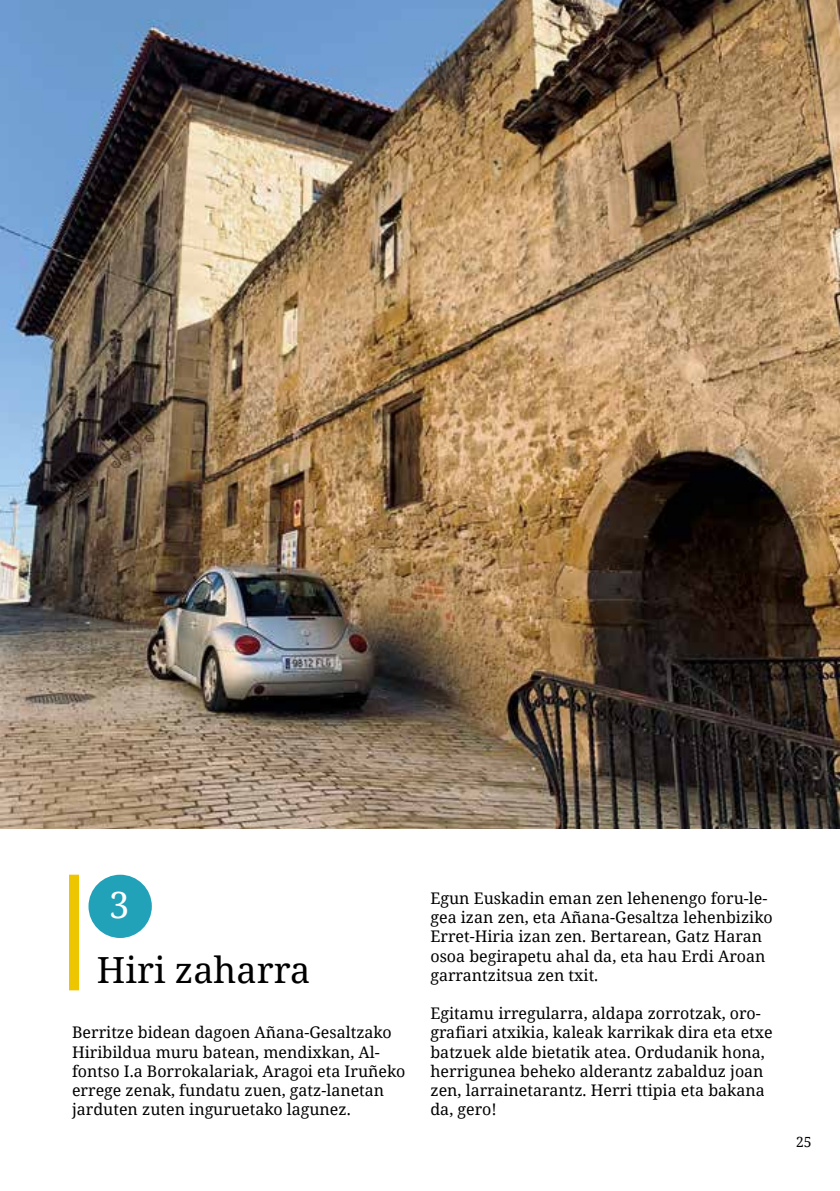
<style>
.page{position:relative;width:840px;height:1191px;background:#fff}
.page>*{position:absolute;margin:0;border:0;box-sizing:border-box;transform-origin:0 0}
.t1{font:36px "Noto Serif";color:#000}
.t2{font:36px "Noto Serif";color:#fff}
.t3{font:16px/19.2px "Noto Serif";color:#000}
.t4{font:14px "Noto Serif";color:#000}
</style>
<div class="page">
<img style="left:0;top:0;width:839px;height:828px">
<div style="left:88px;top:874px;width:64px;height:64px;background:#21a2b9;border-radius:50%"></div>
<div style="left:69px;top:874px;width:10px;height:116px;background:#edc500"></div>
<h1 class="t2" style="left:109px;top:880px;width:22px">3</h1>
<h1 class="t1" style="left:97px;top:945px;width:215px">Hiri zaharra</h1>
<p class="t3" style="left:72px;top:1022px;width:334px">Berritze bidean dagoen Añana-Gesaltzako Hiribildua muru batean, mendixkan, Al&shy;fontso I.a Borrokalariak, Aragoi eta Iruñeko errege zenak, fundatu zuen, gatz-lanetan jarduten zuten inguruetako lagunez.</p>
<p class="t3" style="left:430px;top:888px;width:343px">Egun Euskadin eman zen lehenengo foru-le&shy;gea izan zen, eta Añana-Gesaltza lehenbiziko Erret-Hiria izan zen. Bertarean, Gatz Haran osoa begirapetu ahal da, eta hau Erdi Aroan garrantzitsua zen txit.</p>
<p class="t3" style="left:430px;top:1003px;width:343px">Egitamu irregularra, aldapa zorrotzak, oro&shy;grafiari atxikia, kaleak karrikak dira eta etxe batzuek alde bietatik atea. Ordudanik hona, herrigunea beheko alderantz zabalduz joan zen, larrainetarantz. Herri ttipia eta bakana da, gero!</p>
<p class="t4" style="left:795px;top:1132px;width:17px">25</p>
</div>
